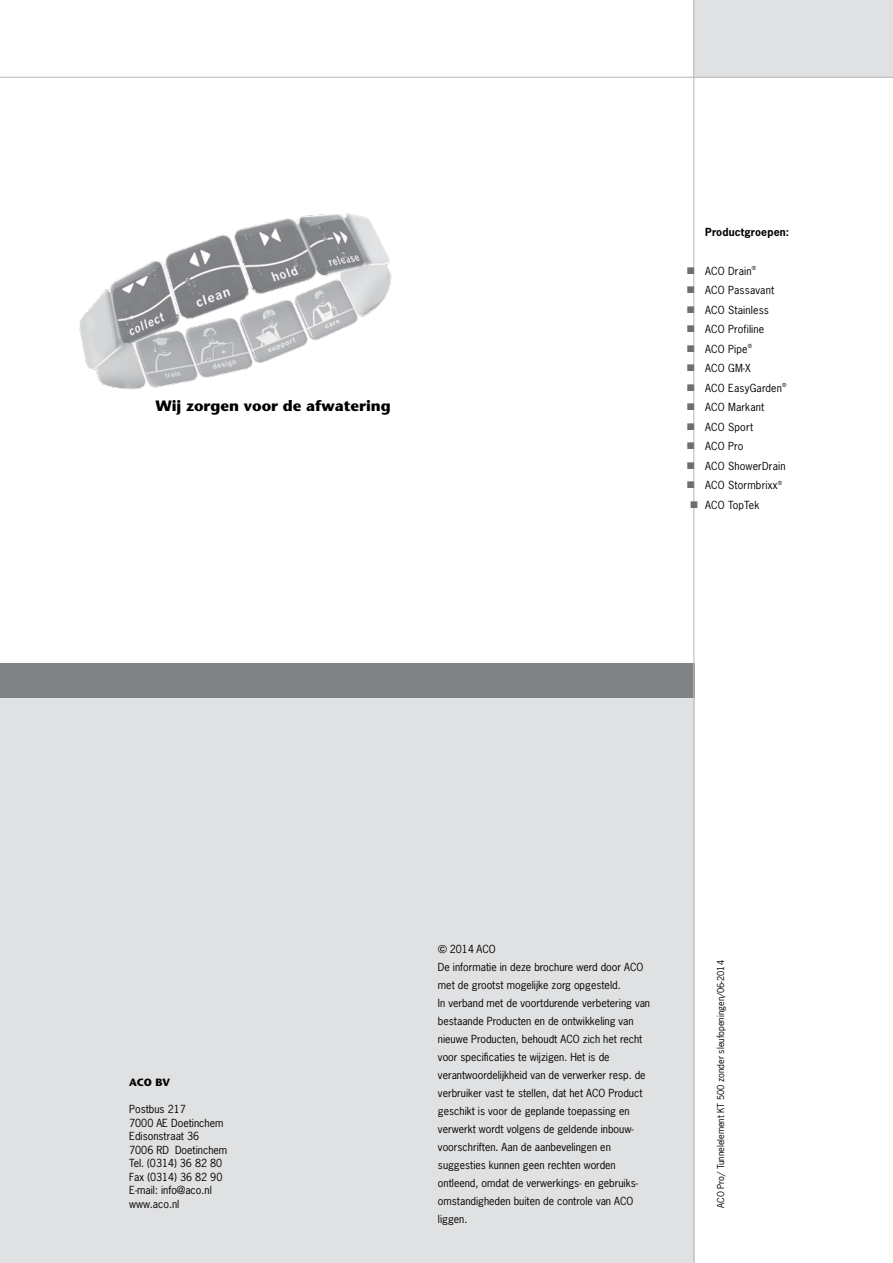
<style>
.page{position:relative;width:893px;height:1263px;background:#fff}
.page>*{position:absolute;margin:0;border:0;box-sizing:border-box;transform-origin:0 0}
.t1{font:700 15px "Stone Sans";color:#000}
.t2{font:10.5px/18px "News Gothic";color:#000}
.t3{font:700 10.5px "News Gothic";letter-spacing:.015em;color:#000}
.t4{font:700 10.5px "Stone Sans";color:#000}
.t5{font:9px "News Gothic";color:#000}
.s1{color:#6d6e71}
</style>
<div class="page">
<div style="left:0;top:686px;width:694px;height:577px;background:#e0e1e2"></div>
<div style="left:0;top:663px;width:694px;height:34px;background:#808285"></div>
<div style="left:694px;top:0;width:199px;height:77px;background:#e0e1e2"></div>
<hr style="left:0;top:77px;width:893px;height:1px;background:#bcbec0">
<hr style="left:693px;top:0;width:1px;height:1263px;background:#bcbec0">
<img style="left:79px;top:213px;width:313px;height:177px">
<h1 class="t1" style="left:156px;top:396px;width:237px">Wij zorgen voor de afwatering</h1>
<p class="t3" style="left:705px;top:225px;width:85px">Productgroepen:</p>
<p class="t2" style="left:687px;top:262px;width:70px"><span class="s1">■</span> ACO Drain<sup>®</sup></p>
<p class="t2" style="left:687px;top:281px;width:88px"><span class="s1">■</span> ACO Passavant</p>
<p class="t2" style="left:687px;top:301px;width:83px"><span class="s1">■</span> ACO Stainless</p>
<p class="t2" style="left:687px;top:320px;width:79px"><span class="s1">■</span> ACO Profiline</p>
<p class="t2" style="left:687px;top:340px;width:66px"><span class="s1">■</span> ACO Pipe<sup>®</sup></p>
<p class="t2" style="left:687px;top:359px;width:65px"><span class="s1">■</span> ACO GM-X</p>
<p class="t2" style="left:687px;top:379px;width:101px"><span class="s1">■</span> ACO EasyGarden<sup>®</sup></p>
<p class="t2" style="left:687px;top:398px;width:79px"><span class="s1">■</span> ACO Markant</p>
<p class="t2" style="left:687px;top:418px;width:67px"><span class="s1">■</span> ACO Sport</p>
<p class="t2" style="left:687px;top:437px;width:58px"><span class="s1">■</span> ACO Pro</p>
<p class="t2" style="left:687px;top:457px;width:100px"><span class="s1">■</span> ACO ShowerDrain</p>
<p class="t2" style="left:687px;top:476px;width:96px"><span class="s1">■</span> ACO Stormbrixx<sup>®</sup></p>
<p class="t2" style="left:690px;top:496px;width:71px"><span class="s1">■</span> ACO TopTek</p>
<p class="t4" style="left:129px;top:1076px;width:42px">ACO BV</p>
<p class="t2" style="left:129px;top:1103px;width:100px;line-height:13.5px">Postbus 217<br>7000 AE Doetinchem<br>Edisonstraat 36<br>7006 RD Doetinchem<br>Tel. (0314) 36 82 80<br>Fax (0314) 36 82 90<br>E-mail: info@aco.nl www.aco.nl</p>
<p class="t2" style="left:438px;top:939px;width:214px;text-indent:12px">2014 ACO<br>De informatie in deze brochure werd door ACO met de grootst mogelijke zorg opgesteld.<br>In verband met de voortdurende verbetering van bestaande Producten en de ontwikkeling van nieuwe Producten, behoudt ACO zich het recht voor specificaties te wijzigen. Het is de verantwoordelijkheid van de verwerker resp. de verbruiker vast te stellen, dat het ACO Product geschikt is voor de geplande toepassing en verwerkt wordt volgens de geldende inbouw&shy;voorschriften. Aan de aanbevelingen en suggesties kunnen geen rechten worden ontleend, omdat de verwerkings- en gebruiks&shy;omstandigheden buiten de controle van ACO liggen.</p>
<p class="t5" style="left:715px;top:1208px;width:249px;rotate:-90deg">ACO Pro/ Tunnelelement KT 500 zonder sleufopeningen/06-2014</p>
</div>
